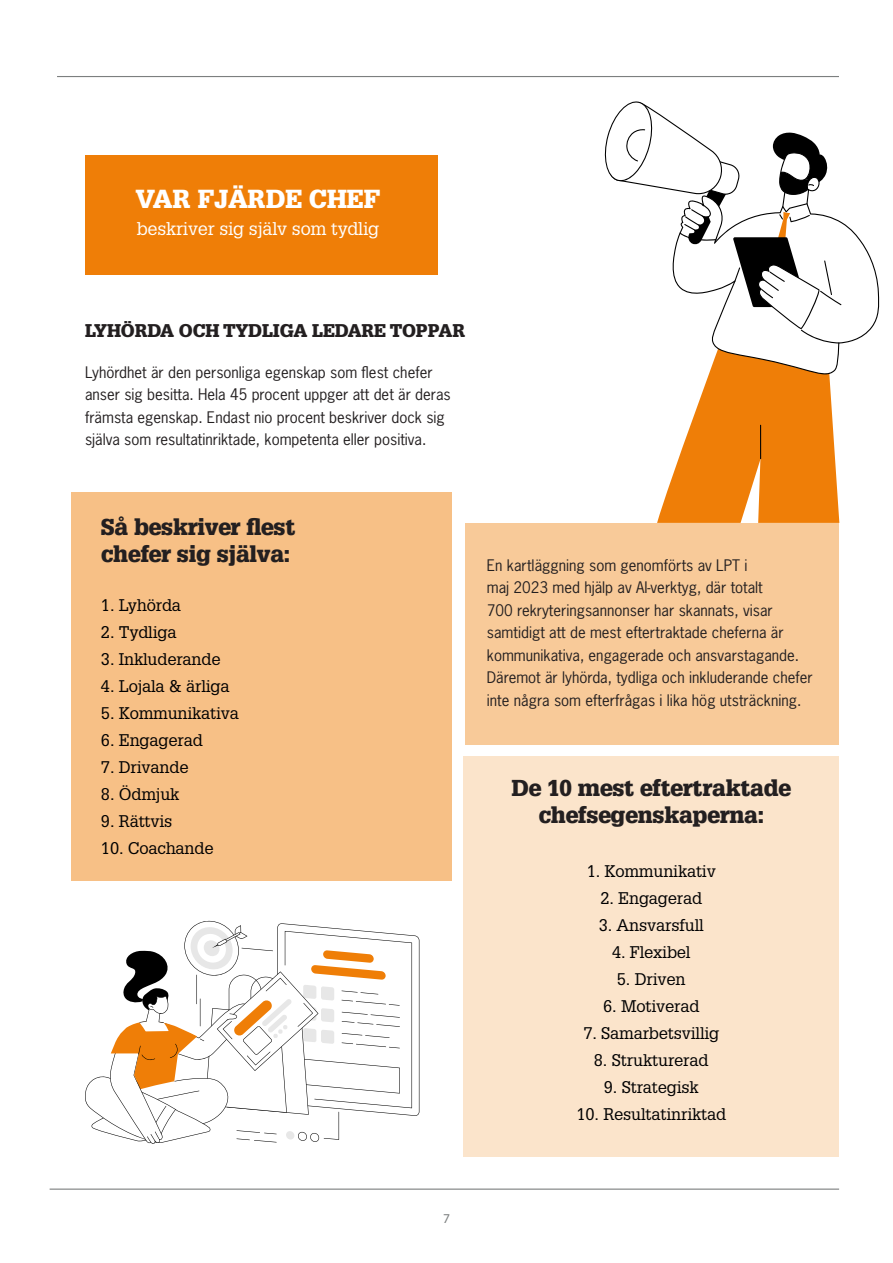
<style>
.page{position:relative;width:893px;height:1263px;background:#fff}
.page>*{position:absolute;margin:0;border:0;box-sizing:border-box;transform-origin:0 0}
.t1{font:900 25.5px "Glypha LT Std";letter-spacing:-.01em;color:#fff}
.t2{font:900 22.5px "Glypha LT Std";letter-spacing:-.01em;color:#231f20}
.t3{font:900 18px "Glypha LT Std";letter-spacing:-.01em;color:#231f20}
.t4{font:18px "Glypha LT Std";letter-spacing:-.01em;color:#fff}
.t5{font:16.5px "Glypha LT Std";letter-spacing:-.01em;color:#000001}
.Brödtext{font:15px/22.5px "News Gothic Std";color:#231f20}
.t6{font:13.5px "Myriad Pro";color:#7c7f7f}
</style>
<div class="page">
<hr style="left:57px;top:76px;width:782px;height:1px;background:#7c7f7f">
<hr style="left:50px;top:1188px;width:789px;height:2px;background:#7c7f7f">
<div style="left:86px;top:155px;width:352px;height:119px;background:#ef7e07"></div>
<div style="left:72px;top:492px;width:380px;height:388px;background:#f7c086"></div>
<div style="left:465px;top:523px;width:374px;height:221px;background:#f8ca99"></div>
<div style="left:463px;top:756px;width:376px;height:401px;background:#fbe4cb"></div>
<svg style="left:604px;top:101px;width:276px;height:422px"></svg>
<svg style="left:85px;top:920px;width:334px;height:224px"></svg>
<p class="t1" style="left:136px;top:184px;width:246px">VAR FJÄRDE CHEF</p>
<p class="t4" style="left:137px;top:218px;width:244px">beskriver sig själv som tydlig</p>
<p class="t3" style="left:85px;top:320px;width:382px">LYHÖRDA OCH TYDLIGA LEDARE TOPPAR</p>
<p class="Brödtext" style="left:85px;top:360px;width:367px">Lyhördhet är den personliga egenskap som flest chefer anser sig besitta. Hela 45 procent uppger att det är deras främsta egenskap. Endast nio procent beskriver dock sig själva som resultatinriktade, kompetenta eller positiva.</p>
<p class="t2" style="left:101px;top:513px;width:196px">Så beskriver flest</p>
<p class="t2" style="left:101px;top:540px;width:191px">chefer sig själva:</p>
<p class="t5" style="left:101px;top:595px;width:82px">1. Lyhörda</p>
<p class="t5" style="left:101px;top:622px;width:77px">2. Tydliga</p>
<p class="t5" style="left:101px;top:649px;width:121px">3. Inkluderande</p>
<p class="t5" style="left:101px;top:676px;width:130px">4. Lojala &amp; ärliga</p>
<p class="t5" style="left:101px;top:703px;width:140px">5. Kommunikativa</p>
<p class="t5" style="left:101px;top:730px;width:103px">6. Engagerad</p>
<p class="t5" style="left:101px;top:757px;width:89px">7. Drivande</p>
<p class="t5" style="left:101px;top:784px;width:80px">8. Ödmjuk</p>
<p class="t5" style="left:101px;top:811px;width:73px">9. Rättvis</p>
<p class="t5" style="left:101px;top:838px;width:114px">10. Coachande</p>
<p class="Brödtext" style="left:487px;top:554px;width:327px">En kartläggning som genomförts av LPT i<br>maj 2023 med hjälp av AI-verktyg, där totalt<br>700 rekryteringsannonser har skannats, visar samtidigt att de mest eftertraktade cheferna är kommunikativa, engagerade och ansvarstagande.<br>Däremot är lyhörda, tydliga och inkluderande chefer inte några som efterfrågas i lika hög utsträckning.</p>
<p class="t2" style="left:512px;top:775px;width:281px">De 10 mest eftertraktade</p>
<p class="t2" style="left:539px;top:802px;width:227px">chefsegenskaperna:</p>
<p class="t5" style="left:587px;top:862px;width:131px">1. Kommunikativ</p>
<p class="t5" style="left:600px;top:889px;width:103px">2. Engagerad</p>
<p class="t5" style="left:599px;top:916px;width:107px">3. Ansvarsfull</p>
<p class="t5" style="left:612px;top:943px;width:80px">4. Flexibel</p>
<p class="t5" style="left:617px;top:970px;width:70px">5. Driven</p>
<p class="t5" style="left:603px;top:997px;width:98px">6. Motiverad</p>
<p class="t5" style="left:583px;top:1024px;width:137px">7. Samarbetsvillig</p>
<p class="t5" style="left:594px;top:1051px;width:116px">8. Strukturerad</p>
<p class="t5" style="left:604px;top:1078px;width:96px">9. Strategisk</p>
<p class="t5" style="left:576px;top:1105px;width:151px">10. Resultatinriktad</p>
<p class="t6" style="left:443px;top:1210px;width:8px">7</p>
</div>
